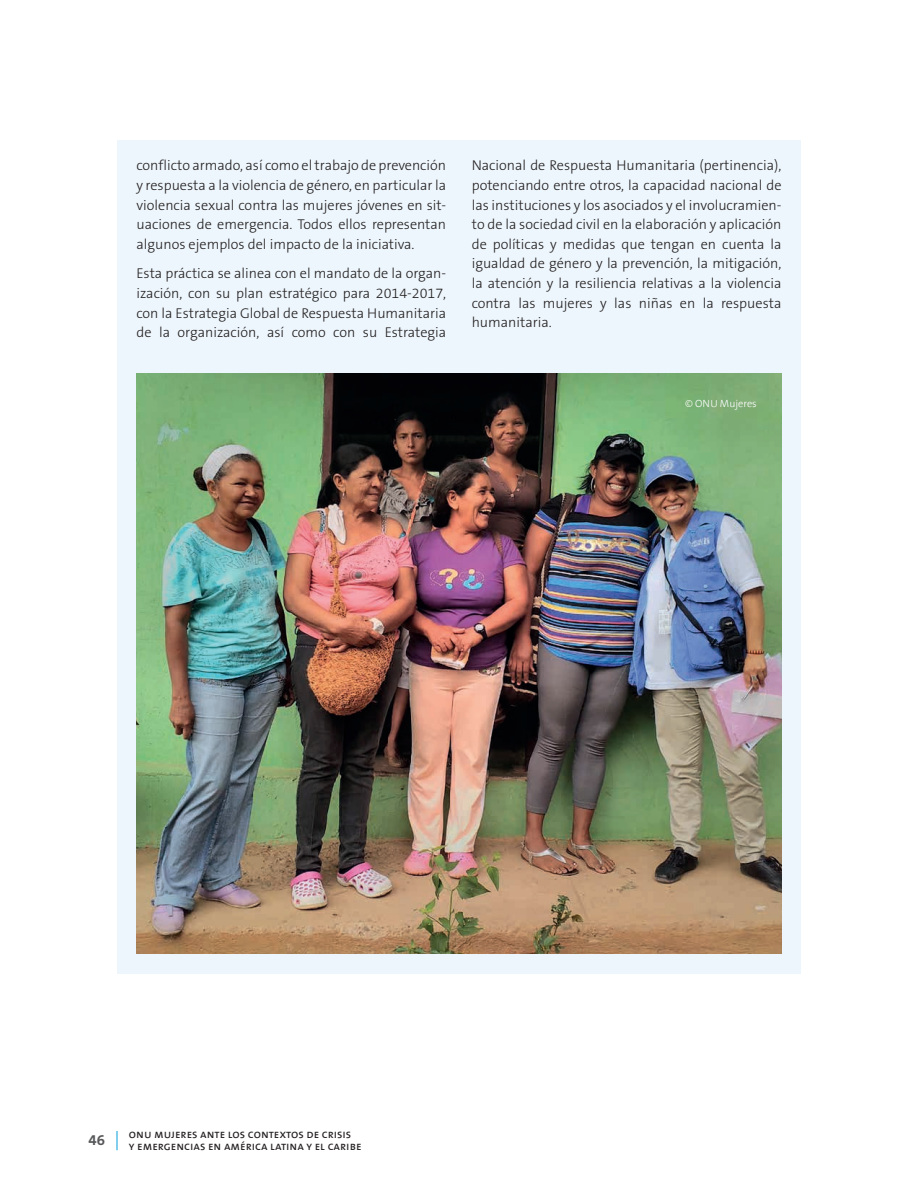
<style>
.page{position:relative;width:918px;height:1188px;background:#fff}
.page>*{position:absolute;margin:0;border:0;box-sizing:border-box;transform-origin:0 0}
.t1{font:700 15px "The Sans B7";color:#57585a}
.t2{font:300 14.25px/19.6px "The Sans B3";color:#231f20;text-align:justify}
.t3{font:12px/12px "The Sans Caps";color:#231f20}
.t4{font:300 10.5px "The Sans";color:#fff}
</style>
<div class="page">
<svg style="left:117px;top:1131px;width:1px;height:19px"></svg>
<div style="left:117px;top:140px;width:684px;height:217px;background:#edf6fc"></div>
<div style="left:117px;top:353px;width:684px;height:620px;background:#edf6fc"></div>
<img style="left:136px;top:374px;width:646px;height:580px">
<p class="t2" style="left:136px;top:156px;width:311px">conflicto armado, así como el trabajo de prevención y respuesta a la violencia de género, en particular la violencia sexual contra las mujeres jóvenes en sit&shy;uaciones de emergencia. Todos ellos representan algunos ejemplos del impacto de la iniciativa.</p>
<p class="t2" style="left:136px;top:264px;width:311px">Esta práctica se alinea con el mandato de la organ&shy;ización, con su plan estratégico para 2014-2017, con la Estrategia Global de Respuesta Humanitaria de la organización, así como con su Estrategia</p>
<p class="t2" style="left:472px;top:156px;width:311px">Nacional de Respuesta Humanitaria (pertinencia), potenciando entre otros, la capacidad nacional de las instituciones y los asociados y el involucramien&shy;to de la sociedad civil en la elaboración y aplicación de políticas y medidas que tengan en cuenta la igualdad de género y la prevención, la mitigación, la atención y la resiliencia relativas a la violencia contra las mujeres y las niñas en la respuesta humanitaria.</p>
<p class="t4" style="left:685px;top:394px;width:73px">© ONU Mujeres</p>
<p class="t1" style="left:89px;top:1132px;width:18px">46</p>
<p class="t3" style="left:129px;top:1128px;width:234px">onu mujeres ante los contextos de crisis<br>y emergencias en américa latina y el caribe</p>
</div>
